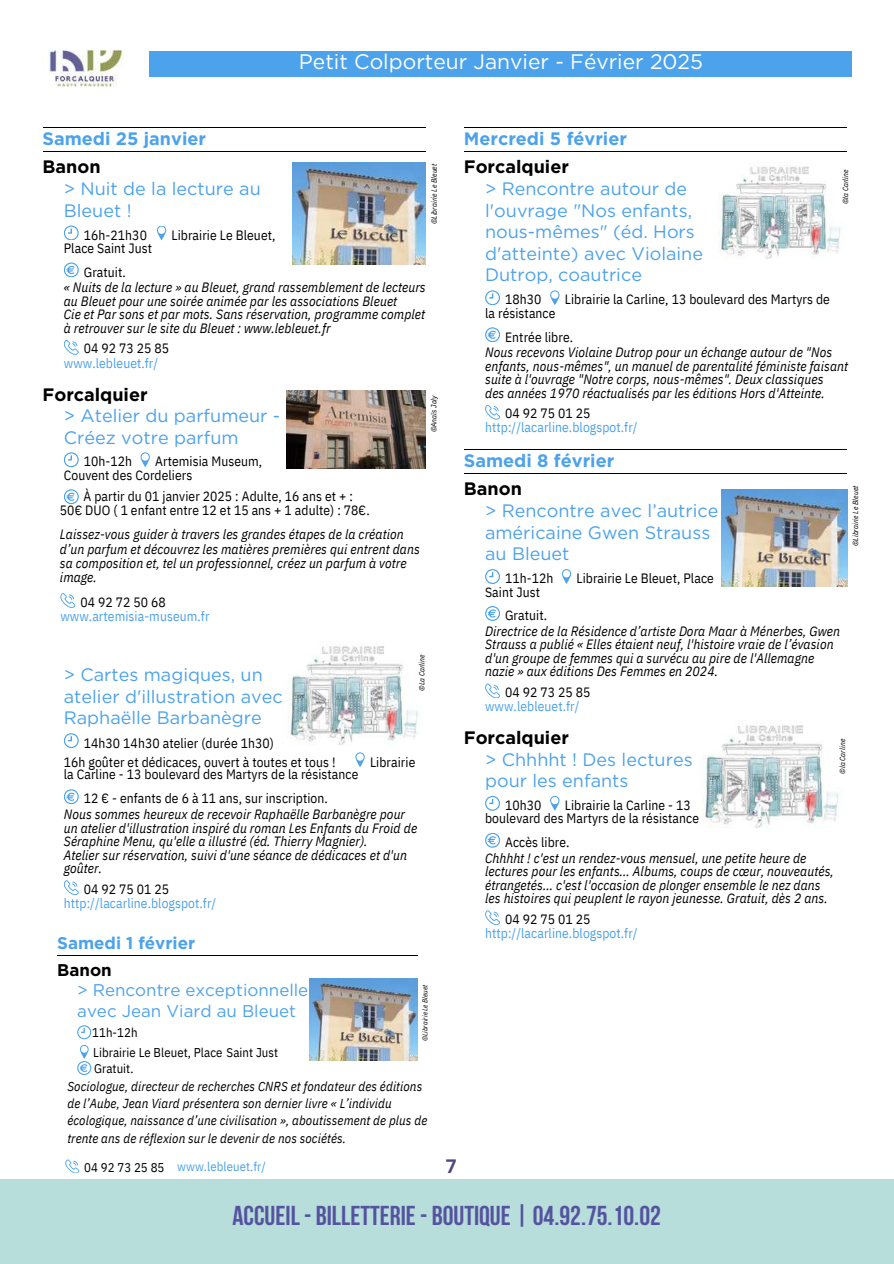
<style>
.page{position:relative;width:894px;height:1264px;background:#fff}
.page>*{position:absolute;margin:0;border:0;box-sizing:border-box;transform-origin:0 0}
.t1{font:700 27.15px "Bebas Neue";color:#55539f}
.t2{font:21px "Gotham";color:#fff}
.t3{font:700 18.9px "Open Sans";color:#554784}
.t4{font:18px/21.3px "Gotham";color:#4ca2eb}
.t5{font:700 18px "Gotham";color:#4ca2eb}
.t6{font:700 18px "Gotham";color:#000}
.t7{font:16.95px/20.1px "Gotham";color:#4ca2eb}
.t8{font:700 16.95px "Gotham";color:#4ca2eb}
.t9{font:700 16.95px "Gotham";color:#000}
.t10{font:italic 13.5px/13.5px "IBM Plex Sans Cond";letter-spacing:.005em;color:#000}
.t11{font:13.5px/23.7px "IBM Plex Sans Cond";letter-spacing:.005em;color:#000}
.t12{font:13.5px "IBM Plex Sans Cond";letter-spacing:.005em;color:#4ca2eb}
.t13{font:italic 13.05px/17.4px "IBM Plex Sans Cond";letter-spacing:.005em;color:#000}
.t14{font:12.75px/19.6px "IBM Plex Sans Cond";letter-spacing:.005em;color:#000}
.t15{font:12.75px "IBM Plex Sans Cond";letter-spacing:.005em;color:#4ca2eb}
.t16{font:italic 7.5px "IBM Plex Sans Cond";letter-spacing:.005em;color:#000}
.t17{font:italic 7.05px "IBM Plex Sans Cond";letter-spacing:.005em;color:#000}
.s1{color:#000}
</style>
<div class="page">
<hr style="left:43px;top:128px;width:382px;height:1px;background:#000">
<hr style="left:43px;top:151px;width:382px;height:1px;background:#000">
<svg style="left:64px;top:262px;width:15px;height:15px"></svg>
<svg style="left:64px;top:225px;width:15px;height:15px"></svg>
<svg style="left:64px;top:340px;width:15px;height:15px"></svg>
<svg style="left:157px;top:226px;width:9px;height:14px"></svg>
<svg style="left:64px;top:489px;width:15px;height:15px"></svg>
<svg style="left:64px;top:452px;width:15px;height:15px"></svg>
<svg style="left:60px;top:593px;width:15px;height:15px"></svg>
<svg style="left:140px;top:452px;width:10px;height:15px"></svg>
<svg style="left:64px;top:789px;width:15px;height:15px"></svg>
<svg style="left:64px;top:733px;width:15px;height:15px"></svg>
<svg style="left:64px;top:880px;width:15px;height:15px"></svg>
<svg style="left:355px;top:752px;width:9px;height:15px"></svg>
<hr style="left:463px;top:128px;width:383px;height:1px;background:#000">
<hr style="left:463px;top:151px;width:383px;height:1px;background:#000">
<svg style="left:485px;top:327px;width:15px;height:15px"></svg>
<svg style="left:485px;top:290px;width:15px;height:15px"></svg>
<svg style="left:485px;top:405px;width:15px;height:14px"></svg>
<hr style="left:463px;top:449px;width:383px;height:1px;background:#000">
<hr style="left:463px;top:473px;width:383px;height:1px;background:#000">
<svg style="left:550px;top:290px;width:9px;height:15px"></svg>
<svg style="left:485px;top:606px;width:15px;height:15px"></svg>
<svg style="left:485px;top:569px;width:15px;height:15px"></svg>
<svg style="left:485px;top:683px;width:15px;height:15px"></svg>
<svg style="left:561px;top:569px;width:10px;height:15px"></svg>
<img style="left:292px;top:162px;width:133px;height:103px">
<img style="left:286px;top:390px;width:139px;height:79px">
<img style="left:289px;top:646px;width:129px;height:99px">
<img style="left:719px;top:166px;width:122px;height:93px">
<img style="left:721px;top:490px;width:126px;height:96px">
<img style="left:704px;top:725px;width:135px;height:103px">
<svg style="left:485px;top:833px;width:15px;height:14px"></svg>
<svg style="left:485px;top:796px;width:15px;height:14px"></svg>
<svg style="left:485px;top:910px;width:15px;height:15px"></svg>
<div style="left:0;top:1179px;width:893px;height:84px;background:#b7deda"></div>
<div style="left:149px;top:51px;width:701px;height:25px;background:#4ca2eb"></div>
<svg style="left:550px;top:796px;width:9px;height:14px"></svg>
<img style="left:48px;top:49px;width:76px;height:38px">
<hr style="left:57px;top:954px;width:360px;height:1px;background:#000">
<svg style="left:65px;top:1159px;width:14px;height:14px"></svg>
<svg style="left:77px;top:1025px;width:14px;height:50px"></svg>
<img style="left:310px;top:978px;width:108px;height:82px">
<h2 class="t2" style="left:299px;top:49px;width:405px">Petit Colporteur Janvier - Février 2025</h2>
<h3 class="t5" style="left:43px;top:128px;width:165px">Samedi 25 janvier</h3>
<h3 class="t6" style="left:43px;top:156px;width:60px">Banon</h3>
<h3 class="t4" style="left:64px;top:178px;width:198px">&gt; Nuit de la lecture au<br>Bleuet !</h3>
<p class="t16" style="left:429px;top:224px;width:62px;rotate:-90deg">©Librairie Le Bleuet</p>
<p class="t11" style="left:84px;top:223px;width:65px">16h-21h30</p>
<p class="t11" style="left:171px;top:223px;width:105px">Librairie Le Bleuet,</p>
<p class="t11" style="left:64px;top:236px;width:90px;text-align:center">Place Saint Just<br>Gratuit.</p>
<p class="t10" style="left:64px;top:280px;width:363px">« Nuits de la lecture » au Bleuet, grand rassemblement de lecteurs au Bleuet pour une soirée animée par les associations Bleuet<br>Cie et Par sons et par mots. Sans réservation, programme complet à retrouver sur le site du Bleuet : www.lebleuet.fr</p>
<p class="t11" style="left:84px;top:336px;width:87px">04 92 73 25 85</p>
<p class="t12" style="left:64px;top:353px;width:96px">www.lebleuet.fr/</p>
<h3 class="t6" style="left:43px;top:383px;width:107px">Forcalquier</h3>
<h3 class="t4" style="left:64px;top:405px;width:218px">&gt; Atelier du parfumeur -<br>Créez votre parfum</h3>
<p class="t11" style="left:84px;top:449px;width:50px">10h-12h</p>
<p class="t11" style="left:64px;top:454px;width:200px;line-height:13.5px;text-indent:91px">Artemisia Museum,<br>Couvent des Cordeliers</p>
<p class="t11" style="left:60px;top:489px;width:311px;line-height:14.2px;text-align:center">À partir du 01 janvier 2025 : Adulte, 16 ans et + :<br>50€ DUO ( 1 enfant entre 12 et 15 ans + 1 adulte) : 78€.</p>
<p class="t10" style="left:60px;top:527px;width:361px;line-height:14.2px">Laissez-vous guider à travers les grandes étapes de la création d’un parfum et découvrez les matières premières qui entrent dans sa composition et, tel un professionnel, créez un parfum à votre image.</p>
<p class="t11" style="left:80px;top:590px;width:87px">04 92 72 50 68</p>
<p class="t12" style="left:60px;top:606px;width:150px">www.artemisia-museum.fr</p>
<p class="t16" style="left:429px;top:432px;width:39px;rotate:-90deg">©Anaïs Joly</p>
<h3 class="t4" style="left:64px;top:664px;width:220px">&gt; Cartes magiques, un atelier d'illustration avec<br>Raphaëlle Barbanègre</h3>
<p class="t16" style="left:417px;top:691px;width:38px;rotate:-90deg">©La Carline</p>
<p class="t11" style="left:64px;top:733px;width:273px;line-height:19.2px;text-indent:20px">14h30 14h30 atelier (durée 1h30)<br>16h goûter et dédicaces, ouvert à toutes et tous !</p>
<p class="t11" style="left:370px;top:750px;width:47px">Librairie</p>
<p class="t11" style="left:84px;top:762px;width:276px;text-indent:-20px">la Carline - 13 boulevard des Martyrs de la résistance<br>12 € - enfants de 6 à 11 ans, sur inscription.</p>
<p class="t10" style="left:64px;top:807px;width:355px">Nous sommes heureux de recevoir Raphaëlle Barbanègre pour un atelier d'illustration inspiré du roman Les Enfants du Froid de Séraphine Menu, qu'elle a illustré (éd. Thierry Magnier).<br>Atelier sur réservation, suivi d'une séance de dédicaces et d'un goûter.</p>
<p class="t11" style="left:84px;top:877px;width:87px">04 92 75 01 25</p>
<p class="t12" style="left:64px;top:894px;width:154px">http://lacarline.blogspot.fr/</p>
<p class="t8" style="left:57px;top:932px;width:139px">Samedi 1 février</p>
<p class="t9" style="left:57px;top:959px;width:56px">Banon</p>
<p class="t7" style="left:77px;top:980px;width:232px">&gt; Rencontre exceptionnelle avec Jean Viard au Bleuet</p>
<p class="t14" style="left:92px;top:1022px;width:187px">11h-12h<br>Librairie Le Bleuet, Place Saint Just</p>
<p class="t14" style="left:94px;top:1058px;width:41px">Gratuit.</p>
<p class="t13" style="left:67px;top:1077px;width:361px">Sociologue, directeur de recherches CNRS et fondateur des éditions de l’Aube, Jean Viard présentera son dernier livre « L’individu écologique, naissance d’une civilisation », aboutissement de plus de trente ans de réflexion sur le devenir de nos sociétés.</p>
<p class="t15" style="left:84px;top:1158px;width:183px"><span class="s1">04 92 73 25 85</span> www.lebleuet.fr/</p>
<h3 class="t3" style="left:445px;top:1152px;width:12px">7</h3>
<p class="t17" style="left:420px;top:1041px;width:58px;rotate:-90deg">©Librairie Le Bleuet</p>
<h3 class="t5" style="left:463px;top:128px;width:164px">Mercredi 5 février</h3>
<h3 class="t6" style="left:463px;top:156px;width:107px">Forcalquier</h3>
<h3 class="t4" style="left:485px;top:178px;width:219px">&gt; Rencontre autour de l'ouvrage "Nos enfants, nous-mêmes" (éd. Hors d'atteinte) avec Violaine<br>Dutrop, coautrice</h3>
<p class="t16" style="left:840px;top:204px;width:36px;rotate:-90deg">©la Carline</p>
<p class="t11" style="left:505px;top:287px;width:38px">18h30</p>
<p class="t11" style="left:564px;top:287px;width:266px">Librairie la Carline, 13 boulevard des Martyrs de</p>
<p class="t11" style="left:505px;top:301px;width:69px;text-indent:-20px">la résistance<br>Entrée libre.</p>
<p class="t10" style="left:485px;top:345px;width:364px">Nous recevons Violaine Dutrop pour un échange autour de "Nos enfants, nous-mêmes", un manuel de parentalité féministe faisant suite à l'ouvrage "Notre corps, nous-mêmes". Deux classiques<br>des années 1970 réactualisés par les éditions Hors d'Atteinte.</p>
<p class="t11" style="left:505px;top:401px;width:87px">04 92 75 01 25</p>
<p class="t12" style="left:485px;top:418px;width:154px">http://lacarline.blogspot.fr/</p>
<h3 class="t5" style="left:463px;top:450px;width:152px">Samedi 8 février</h3>
<h3 class="t6" style="left:463px;top:478px;width:60px">Banon</h3>
<h3 class="t4" style="left:485px;top:500px;width:235px">&gt; Rencontre avec l’autrice américaine Gwen Strauss au Bleuet</h3>
<p class="t11" style="left:505px;top:566px;width:50px">11h-12h</p>
<p class="t11" style="left:576px;top:566px;width:139px">Librairie Le Bleuet, Place</p>
<p class="t11" style="left:505px;top:579px;width:43px;text-indent:-20px">Saint Just<br>Gratuit.</p>
<p class="t10" style="left:485px;top:624px;width:356px">Directrice de la Résidence d’artiste Dora Maar à Ménerbes, Gwen Strauss a publié « Elles étaient neuf, l'histoire vraie de l’évasion d'un groupe de femmes qui a survécu au pire de l'Allemagne nazie » aux éditions Des Femmes en 2024.</p>
<p class="t11" style="left:505px;top:680px;width:87px">04 92 73 25 85</p>
<p class="t12" style="left:485px;top:697px;width:96px">www.lebleuet.fr/</p>
<p class="t16" style="left:850px;top:546px;width:62px;rotate:-90deg">©Librairie Le Bleuet</p>
<h3 class="t6" style="left:463px;top:727px;width:107px">Forcalquier</h3>
<h3 class="t4" style="left:485px;top:748px;width:209px">&gt; Chhhht ! Des lectures pour les enfants</h3>
<p class="t16" style="left:837px;top:773px;width:36px;rotate:-90deg">©la Carline</p>
<p class="t11" style="left:485px;top:798px;width:215px;line-height:13.5px;text-indent:80px">Librairie la Carline - 13 boulevard des Martyrs de la résistance</p>
<p class="t11" style="left:505px;top:830px;width:66px">Accès libre.</p>
<p class="t10" style="left:485px;top:850px;width:350px">Chhhht ! c'est un rendez-vous mensuel, une petite heure de lectures pour les enfants... Albums, coups de cœur, nouveautés, étrangetés... c'est l'occasion de plonger ensemble le nez dans les histoires qui peuplent le rayon jeunesse. Gratuit, dès 2 ans.</p>
<p class="t11" style="left:505px;top:906px;width:87px">04 92 75 01 25</p>
<p class="t12" style="left:485px;top:924px;width:154px">http://lacarline.blogspot.fr/</p>
<p class="t11" style="left:505px;top:793px;width:38px">10h30</p>
<h1 class="t1" style="left:232px;top:1204px;width:429px">ACCUEIL- BILLETTERIE- BOUTIQUE | 04.92.75.10.02</h1>
</div>
